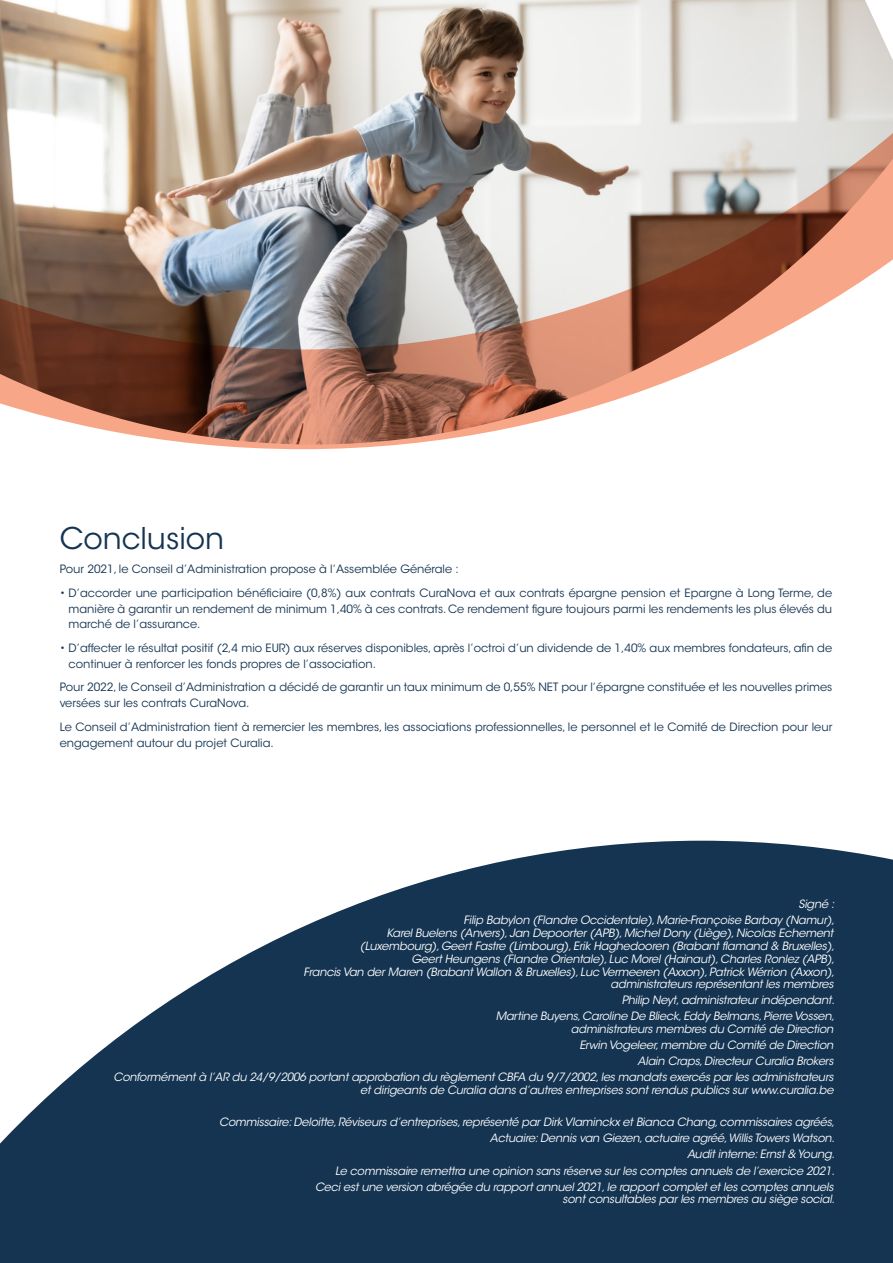
<style>
.page{position:relative;width:893px;height:1263px;background:#fff}
.page>*{position:absolute;margin:0;border:0;box-sizing:border-box;transform-origin:0 0}
.t1{font:29.85px "ITC Avant Garde Std";color:#143451}
.t2{font:italic 11.4px/12.8px "ITC Avant Garde Std";color:#fff;text-align:right}
.t3{font:11.4px/15.8px "ITC Avant Garde Std";color:#143451}
</style>
<div class="page">
<svg style="left:0;top:841px;width:893px;height:422px;fill:#143451"></svg>
<img style="left:0;top:0;width:893px;height:449px">
<p class="t1" style="left:60px;top:520px;width:166px">Conclusion</p>
<p class="t3" style="left:60px;top:561px;width:401px">Pour 2021, le Conseil d’Administration propose à l’Assemblée Générale :</p>
<p class="t3" style="left:69px;top:585px;width:765px;text-align:justify;text-indent:-9px">• D’accorder une participation bénéficiaire (0,8%) aux contrats CuraNova et aux contrats épargne pension et Epargne à Long Terme, de manière à garantir un rendement de minimum 1,40% à ces contrats. Ce rendement figure toujours parmi les rendements les plus élevés du marché de l’assurance.</p>
<p class="t3" style="left:69px;top:640px;width:765px;text-indent:-9px">• D’affecter le résultat positif (2,4 mio EUR) aux réserves disponibles, après l’octroi d’un dividende de 1,40% aux membres fondateurs, afin de continuer à renforcer les fonds propres de l’association.</p>
<p class="t3" style="left:60px;top:680px;width:774px">Pour 2022, le Conseil d’Administration a décidé de garantir un taux minimum de 0,55% NET pour l’épargne constituée et les nouvelles primes versées sur les contrats CuraNova.</p>
<p class="t3" style="left:60px;top:719px;width:774px">Le Conseil d’Administration tient à remercier les membres, les associations professionnelles, le personnel et le Comité de Direction pour leur engagement autour du projet Curalia.</p>
<p class="t2" style="left:798px;top:898px;width:40px">Signé :</p>
<p class="t2" style="left:303px;top:914px;width:535px">Filip Babylon (Flandre Occidentale),Marie-Françoise Barbay (Namur),<br>KarelBuelens(Anvers),Jan Depoorter(APB),MichelDony (Liège),NicolasEchement (Luxembourg),GeertFastre (Limbourg),Erik Haghedooren (Brabantflamand &amp; Bruxelles), GeertHeungens(Flandre Orientale),Luc Morel(Hainaut),CharlesRonlez(APB),<br>FrancisVan derMaren (BrabantWallon &amp; Bruxelles),Luc Vermeeren (Axxon),Patrick Wérrion (Axxon), administrateursreprésentantlesmembres</p>
<p class="t2" style="left:622px;top:994px;width:217px">Philip Neyt,administrateurindépendant.</p>
<p class="t2" style="left:496px;top:1010px;width:343px">Martine Buyens,Caroline De Blieck,Eddy Belmans,Pierre Vossen, administrateursmembresdu Comité de Direction</p>
<p class="t2" style="left:579px;top:1039px;width:258px">Erwin Vogeleer,membre du Comité de Direction</p>
<p class="t2" style="left:638px;top:1055px;width:200px">Alain Craps,DirecteurCuralia Brokers</p>
<p class="t2" style="left:113px;top:1071px;width:724px">Conformémentà l’AR du 24/9/2006 portantapprobation du règlementCBFA du 9/7/2002,lesmandatsexercésparlesadministrateurs etdirigeantsde Curalia dansd’autresentreprisessontrenduspublicssurwww.curalia.be</p>
<p class="t2" style="left:219px;top:1116px;width:620px">Commissaire:Deloitte,Réviseursd’entreprises,représenté parDirk Vlaminckx etBianca Chang,commissairesagréés,</p>
<p class="t2" style="left:490px;top:1132px;width:349px">Actuaire:Dennisvan Giezen,actuaire agréé,WillisTowersWatson.</p>
<p class="t2" style="left:687px;top:1148px;width:152px">Auditinterne:Ernst&amp; Young.</p>
<p class="t2" style="left:335px;top:1164px;width:504px">Le commissaire remettra une opinion sansréserve surlescomptesannuelsde l’exercice 2021.</p>
<p class="t2" style="left:315px;top:1180px;width:524px">Ceciestune version abrégée du rapportannuel2021,le rapportcompletetlescomptesannuels sontconsultablesparlesmembresau siège social.</p>
</div>
